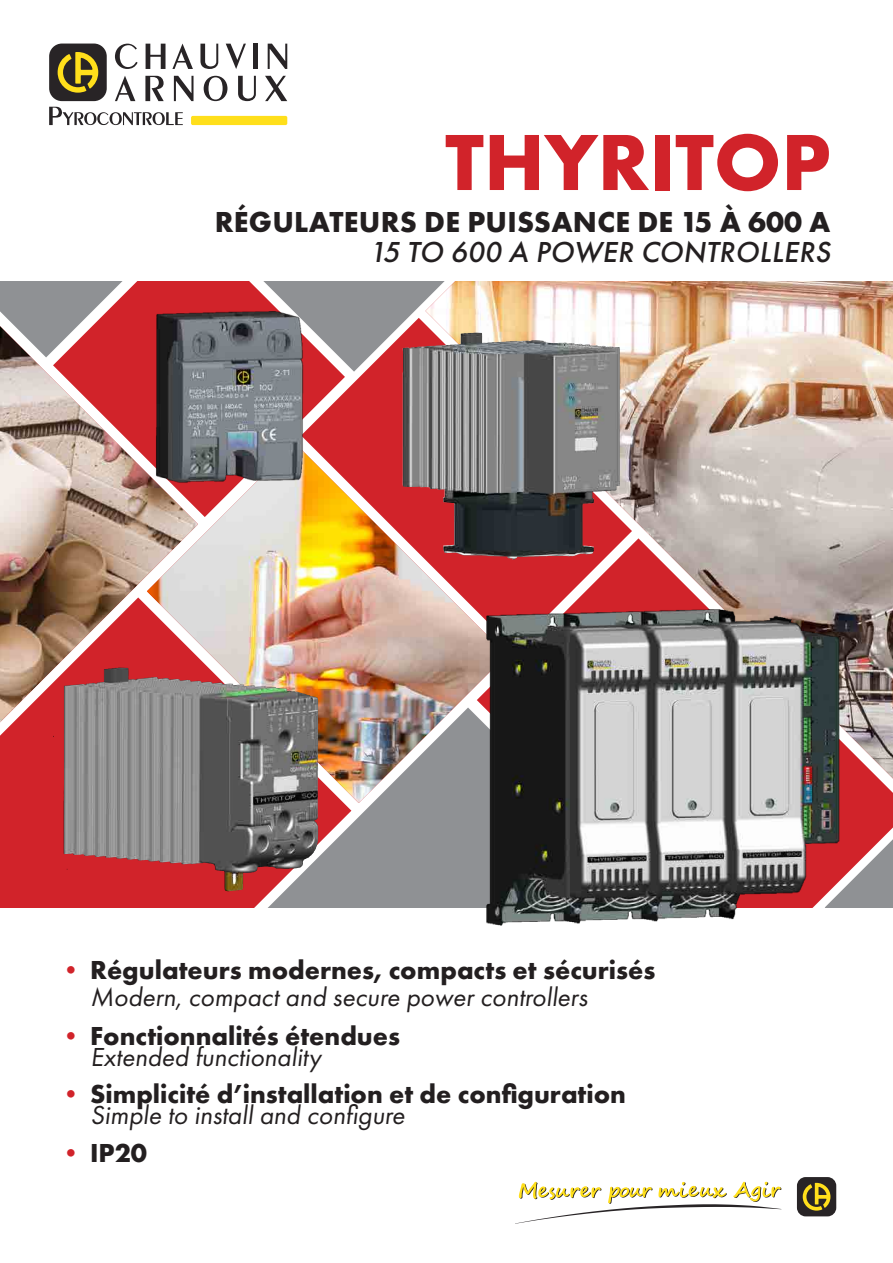
<style>
.page{position:relative;width:893px;height:1263px;background:#fff}
.page>*{position:absolute;margin:0;border:0;box-sizing:border-box;transform-origin:0 0}
.t1{font:700 82.5px "Futura PT";color:#d1232a}
.t2{font:700 30px "Futura PT";letter-spacing:.01em;color:#231f20}
.t3{font:500 30px "Futura PT";color:#231f20}
.t4{font:700 27px "Futura PT";color:#231f20}
.t5{font:27px "Futura PT";color:#231f20}
.s1{color:#d1232a}
</style>
<div class="page">
<div style="left:351px;top:803px;width:92px;height:105px;background:#8f9194"></div>
<svg style="left:0;top:722px;width:351px;height:186px;background:#c54046"></svg>
<svg style="left:847px;top:778px;width:46px;height:130px;background:#be6166"></svg>
<div style="left:0;top:281px;width:53px;height:45px;background:#8f9194"></div>
<svg style="left:53px;top:281px;width:98px;height:45px;background:#b67d81"></svg>
<img style="left:524px;top:281px;width:369px;height:497px">
<svg style="left:151px;top:281px;width:373px;height:37px;background:#c39187"></svg>
<svg style="left:515px;top:1182px;width:266px;height:42px"></svg>
<div style="left:797px;top:1177px;width:39px;height:39px;background:#282426;border-radius:9px"></div>
<svg style="left:803px;top:1182px;width:28px;height:29px"></svg>
<div style="left:49px;top:44px;width:58px;height:57px;background:#282426;border-radius:13px"></div>
<svg style="left:58px;top:52px;width:41px;height:41px"></svg>
<svg style="left:115px;top:44px;width:23px;height:25px"></svg>
<svg style="left:146px;top:44px;width:19px;height:25px"></svg>
<svg style="left:172px;top:44px;width:21px;height:25px"></svg>
<svg style="left:200px;top:44px;width:18px;height:25px"></svg>
<svg style="left:226px;top:44px;width:20px;height:25px"></svg>
<div style="left:253px;top:44px;width:5px;height:25px;background:#282426"></div>
<svg style="left:268px;top:44px;width:19px;height:25px"></svg>
<svg style="left:115px;top:76px;width:20px;height:25px"></svg>
<svg style="left:145px;top:76px;width:19px;height:25px"></svg>
<svg style="left:174px;top:76px;width:20px;height:25px"></svg>
<svg style="left:204px;top:76px;width:23px;height:25px"></svg>
<svg style="left:238px;top:76px;width:18px;height:25px"></svg>
<svg style="left:265px;top:76px;width:22px;height:25px"></svg>
<div style="left:191px;top:116px;width:96px;height:9px;background:#ffdf1b;border-radius:2px"></div>
<svg style="left:49px;top:107px;width:134px;height:18px"></svg>
<svg style="left:340px;top:318px;width:292px;height:285px;fill:#d1232a"></svg>
<img style="left:0;top:326px;width:147px;height:396px">
<img style="left:147px;top:443px;width:360px;height:360px">
<img style="left:402px;top:333px;width:218px;height:227px">
<img style="left:140px;top:306px;width:200px;height:208px">
<img style="left:63px;top:668px;width:243px;height:223px">
<img style="left:443px;top:603px;width:404px;height:323px">
<p class="t1" style="left:445px;top:109px;width:387px">THYRITOP</p>
<p class="t2" style="left:215px;top:203px;width:617px">RÉGULATEURS DE PUISSANCE DE 15 À 600 A</p>
<p class="t3" style="left:369px;top:234px;width:468px">15 TO 600 A POWER CONTROLLERS</p>
<p class="t4" style="left:57px;top:952px;width:600px"><span class="s1">•</span> Régulateurs modernes, compacts et sécurisés</p>
<p class="t5" style="left:91px;top:981px;width:502px">Modern, compact and secure power controllers</p>
<p class="t4" style="left:57px;top:1018px;width:344px"><span class="s1">•</span> Fonctionnalités étendues</p>
<p class="t5" style="left:91px;top:1041px;width:236px">Extended functionality</p>
<p class="t4" style="left:57px;top:1077px;width:570px"><span class="s1">•</span> Simplicité d’installation et de configuration</p>
<p class="t5" style="left:91px;top:1099px;width:320px">Simple to install and configure</p>
<p class="t4" style="left:57px;top:1135px;width:91px"><span class="s1">•</span> IP20</p>
</div>
